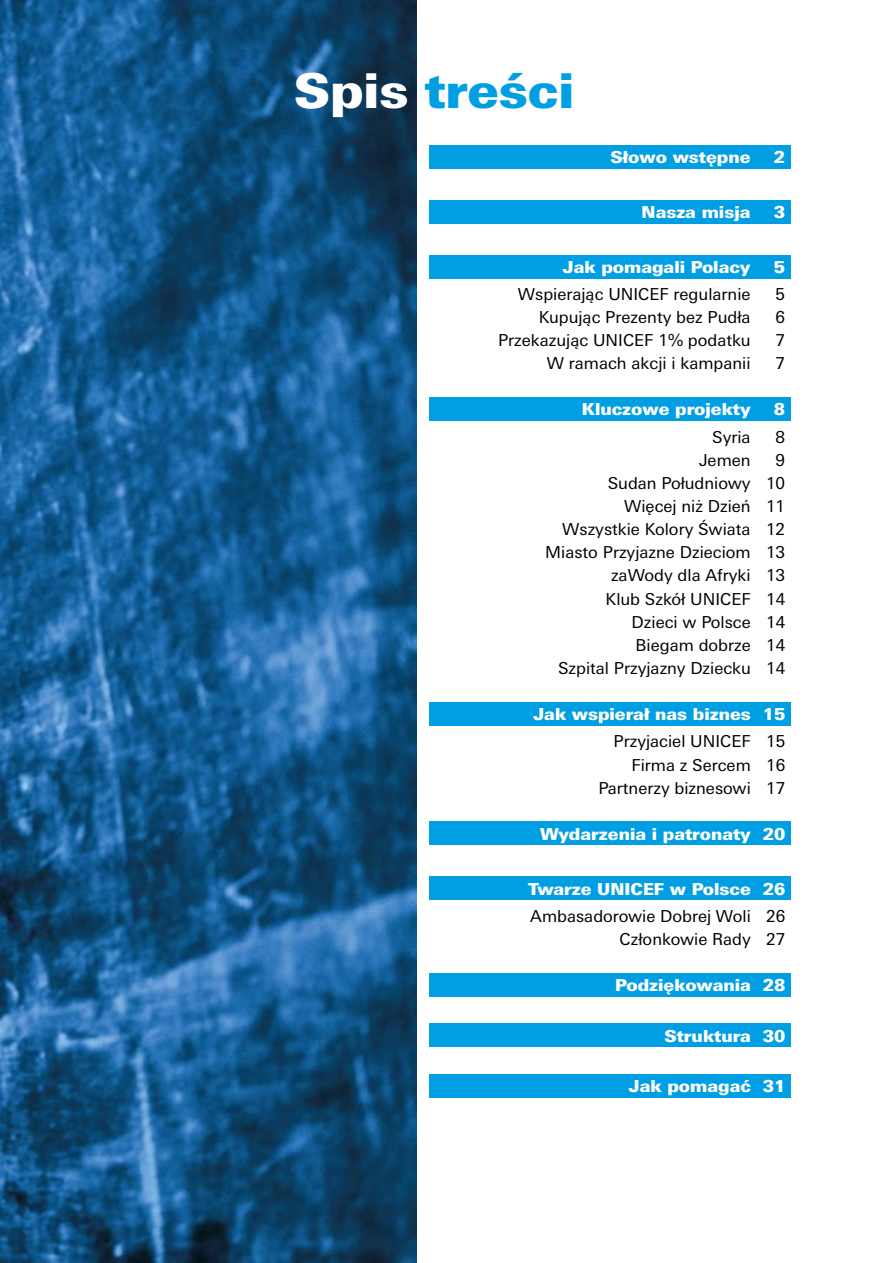
<style>
.page{position:relative;width:893px;height:1263px;background:#fff}
.page>*{position:absolute;margin:0;border:0;box-sizing:border-box;transform-origin:0 0}
.t1{font:900 48px "Univers Next Pro";color:#009fe3}
.t2{font:16.5px/23.1px "Univers Next Pro";color:#000;text-align:right}
.t3{font:900 16.5px "Univers Next Pro";color:#fff}
.s1{color:#fff}
</style>
<div class="page">
<img style="left:0;top:0;width:417px;height:1263px">
<div style="left:429px;top:200px;width:362px;height:24px;background:#009fe3"></div>
<div style="left:429px;top:255px;width:362px;height:24px;background:#009fe3"></div>
<div style="left:429px;top:397px;width:362px;height:24px;background:#009fe3"></div>
<div style="left:429px;top:701px;width:362px;height:24px;background:#009fe3"></div>
<div style="left:429px;top:821px;width:362px;height:24px;background:#009fe3"></div>
<div style="left:429px;top:876px;width:362px;height:24px;background:#009fe3"></div>
<div style="left:429px;top:973px;width:362px;height:24px;background:#009fe3"></div>
<div style="left:429px;top:1023px;width:362px;height:24px;background:#009fe3"></div>
<div style="left:429px;top:1073px;width:362px;height:24px;background:#009fe3"></div>
<div style="left:429px;top:145px;width:362px;height:24px;background:#009fe3"></div>
<h1 class="t1" style="left:294px;top:61px;width:281px"><span class="s1">Spis</span> treści</h1>
<p class="t3" style="left:610px;top:147px;width:142px">Słowo wstępne</p>
<p class="t3" style="left:774px;top:147px;width:13px">2</p>
<p class="t3" style="left:642px;top:202px;width:110px">Nasza misja</p>
<p class="t3" style="left:774px;top:202px;width:13px">3</p>
<p class="t3" style="left:563px;top:256px;width:189px">Jak pomagali Polacy</p>
<p class="t3" style="left:774px;top:256px;width:13px">5</p>
<p class="t2" style="left:518px;top:283px;width:234px">Wspierając UNICEF regularnie</p>
<p class="t2" style="left:775px;top:283px;width:11px">5</p>
<p class="t2" style="left:539px;top:306px;width:213px">Kupując Prezenty bez Pudła</p>
<p class="t2" style="left:775px;top:306px;width:11px">6</p>
<p class="t2" style="left:498px;top:329px;width:254px">Przekazując UNICEF 1% podatku</p>
<p class="t2" style="left:775px;top:329px;width:11px">7</p>
<p class="t2" style="left:547px;top:352px;width:205px">W ramach akcji i kampanii</p>
<p class="t2" style="left:775px;top:352px;width:11px">7</p>
<p class="t3" style="left:582px;top:399px;width:170px">Kluczowe projekty</p>
<p class="t3" style="left:774px;top:399px;width:13px">8</p>
<p class="t2" style="left:712px;top:425px;width:40px">Syria</p>
<p class="t2" style="left:776px;top:425px;width:11px">8</p>
<p class="t2" style="left:699px;top:449px;width:53px">Jemen</p>
<p class="t2" style="left:545px;top:449px;width:241px">9<br>Sudan Południowy 10<br>Więcej niż Dzień 11<br>Wszystkie Kolory Świata 12<br>Miasto Przyjazne Dzieciom 13 zaWody dla Afryki 13<br>Klub Szkół UNICEF 14<br>Dzieci w Polsce 14<br>Biegam dobrze 14<br>Szpital Przyjazny Dziecku 14</p>
<p class="t3" style="left:533px;top:704px;width:253px">Jak wspierał nas biznes 15</p>
<p class="t2" style="left:598px;top:730px;width:188px">Przyjaciel UNICEF 15<br>Firma z Sercem 16<br>Partnerzy biznesowi 17</p>
<p class="t3" style="left:540px;top:824px;width:247px">Wydarzenia i patronaty 20</p>
<p class="t3" style="left:528px;top:878px;width:259px">Twarze UNICEF w Polsce 26</p>
<p class="t2" style="left:530px;top:904px;width:257px">Ambasadorowie Dobrej Woli 26<br>Członkowie Rady 27</p>
<p class="t3" style="left:615px;top:975px;width:172px">Podziękowania 28</p>
<p class="t3" style="left:664px;top:1025px;width:122px">Struktura 30</p>
<p class="t3" style="left:629px;top:1076px;width:158px">Jak pomagać 31</p>
</div>
